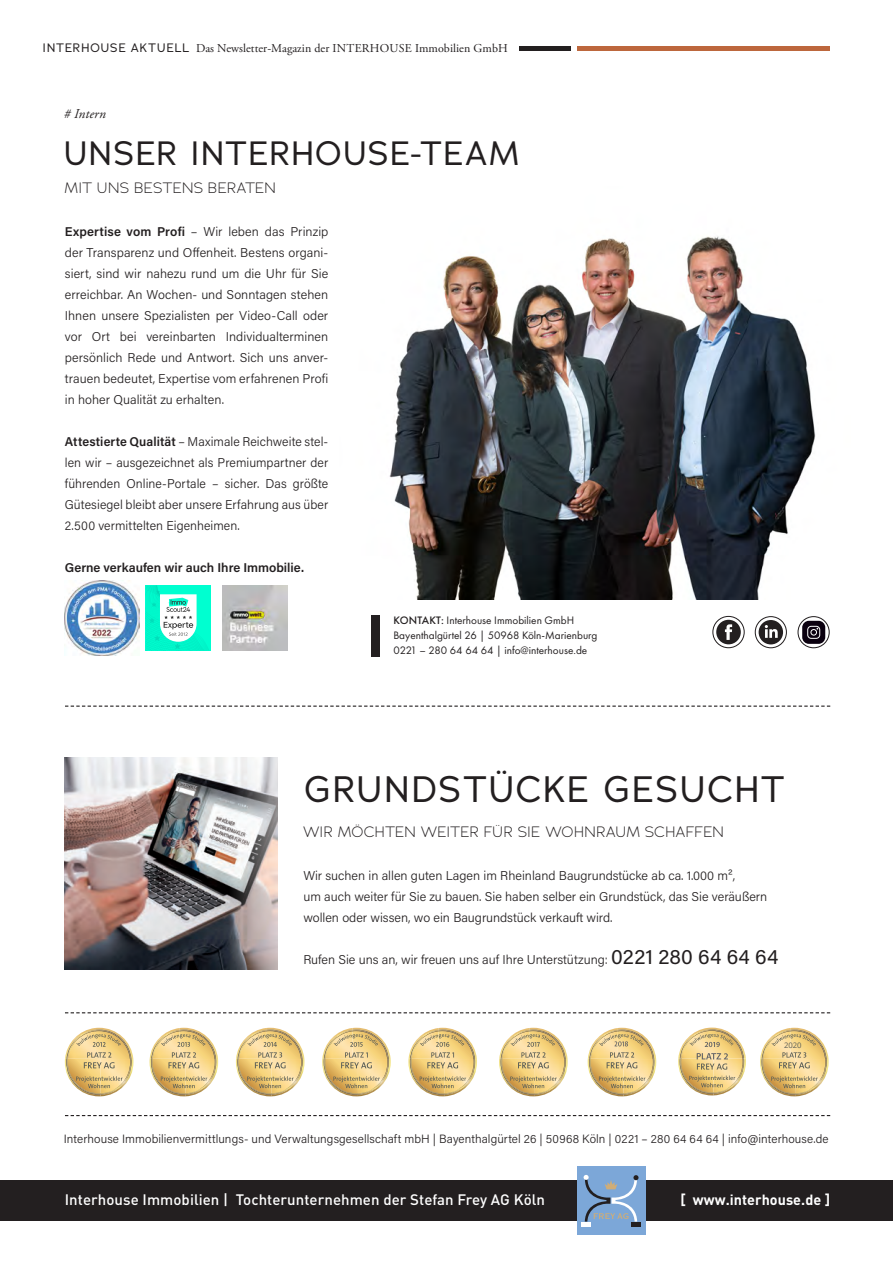
<style>
.page{position:relative;width:893px;height:1263px;background:#fff}
.page>*{position:absolute;margin:0;border:0;box-sizing:border-box;transform-origin:0 0}
.t1{font:36px "Adrianna";letter-spacing:.05em;color:#231f20}
.t2{font:33px "Adrianna";letter-spacing:.05em;color:#231f20}
.t3{font:500 15px "DIN Pro";letter-spacing:.005em;color:#fff}
.t4{font:300 15px "Adrianna";letter-spacing:.04em;color:#231f20}
.t5{font:700 14.55px "DIN Pro";letter-spacing:.005em;color:#fff}
.t6{font:italic 13.5px "Adobe Garamond Pro";letter-spacing:.01em;color:#231f20}
.t7{font:300 12.75px/21px "Acumin Pro";color:#231f20;text-align:justify}
.t8{font:600 12.75px "Acumin Pro";color:#231f20}
.t9{font:300 12px "Acumin Pro";letter-spacing:.01em;color:#231f20}
.t10{font:12px "Adobe Garamond Pro";letter-spacing:.005em;color:#231f20}
.t11{font:11.25px/15px "Futura New";color:#231f20}
.t12{font:7.65px "Open Sans";color:#5c5f57}
.s1{font-family:"Adrianna"}
.s2{font-weight:600}
.s3{font-weight:500}
.s4{font-weight:400;font-size:21px}
</style>
<div class="page">
<div style="left:371px;top:616px;width:9px;height:41px;background:#231f20"></div>
<svg style="left:713px;top:616px;width:31px;height:32px"></svg>
<div style="left:712px;top:616px;width:33px;height:32px;border:1px solid #231f20;border-radius:50%"></div>
<div style="left:716px;top:620px;width:25px;height:24px;background:#231f20;border-radius:50%"></div>
<svg style="left:725px;top:624px;width:7px;height:16px"></svg>
<svg style="left:755px;top:617px;width:31px;height:31px"></svg>
<div style="left:755px;top:616px;width:32px;height:32px;border:1px solid #231f20;border-radius:50%"></div>
<div style="left:759px;top:620px;width:24px;height:24px;background:#231f20;border-radius:50%"></div>
<svg style="left:765px;top:625px;width:13px;height:13px"></svg>
<div style="left:0;top:1180px;width:893px;height:41px;background:#231f20"></div>
<div style="left:577px;top:1166px;width:69px;height:69px;background:#7ca7d8"></div>
<div style="left:581px;top:1221px;width:10px;height:5px;background:#fff"></div>
<div style="left:631px;top:1221px;width:10px;height:5px;background:#231f20"></div>
<svg style="left:584px;top:1175px;width:54px;height:46px"></svg>
<div style="left:520px;top:46px;width:51px;height:5px;background:#231f20"></div>
<div style="left:577px;top:46px;width:252px;height:5px;background:#bd673d"></div>
<img style="left:65px;top:757px;width:212px;height:212px">
<svg style="left:65px;top:705px;width:765px;height:2px"></svg>
<svg style="left:65px;top:1115px;width:765px;height:1px"></svg>
<svg style="left:65px;top:1012px;width:765px;height:1px"></svg>
<svg style="left:65px;top:1028px;width:68px;height:68px"></svg>
<svg style="left:499px;top:1028px;width:69px;height:68px"></svg>
<svg style="left:408px;top:1028px;width:69px;height:68px"></svg>
<svg style="left:322px;top:1028px;width:69px;height:68px"></svg>
<svg style="left:236px;top:1028px;width:68px;height:68px"></svg>
<svg style="left:150px;top:1028px;width:68px;height:68px"></svg>
<svg style="left:588px;top:1028px;width:68px;height:68px"></svg>
<svg style="left:678px;top:1027px;width:68px;height:68px"></svg>
<svg style="left:760px;top:1028px;width:68px;height:68px"></svg>
<img style="left:389px;top:236px;width:427px;height:364px">
<img style="left:65px;top:581px;width:74px;height:74px">
<img style="left:222px;top:585px;width:66px;height:66px">
<div style="left:146px;top:585px;width:65px;height:65px;background:#00ffd0"></div>
<svg style="left:146px;top:585px;width:63px;height:66px"></svg>
<svg style="left:798px;top:617px;width:31px;height:31px"></svg>
<div style="left:797px;top:616px;width:33px;height:32px;border:1px solid #231f20;border-radius:50%"></div>
<div style="left:802px;top:621px;width:23px;height:23px;background:#0a000f;border-radius:7px"></div>
<svg style="left:807px;top:626px;width:13px;height:13px"></svg>
<p class="t10" style="left:43px;top:41px;width:467px"><span class="s1">INTERHOUSE AKTUELL</span> Das Newsletter-Magazin der INTERHOUSE Immobilien GmbH</p>
<p class="t6" style="left:64px;top:105px;width:44px"># Intern</p>
<h2 class="t2" style="left:64px;top:132px;width:457px">UNSER INTERHOUSE-TEAM</h2>
<p class="t4" style="left:65px;top:178px;width:212px">MIT UNS BESTENS BERATEN</p>
<p class="t7" style="left:65px;top:221px;width:265px"><span class="s2">Expertise vom Profi</span> – Wir leben das Prinzip der Transparenz und Offenheit. Bestens organi&shy;siert, sind wir nahezu rund um die Uhr für Sie erreichbar. An Wochen- und Sonntagen stehen Ihnen unsere Spezialisten per Video-Call oder vor Ort bei vereinbarten Individualterminen persönlich Rede und Antwort. Sich uns anver&shy;trauen bedeutet, Expertise vom erfahrenen Profi in hoher Qualität zu erhalten.</p>
<p class="t7" style="left:65px;top:431px;width:265px"><span class="s2">Attestierte Qualität</span> – Maximale Reichweite stel&shy;len wir – ausgezeichnet als Premiumpartner der führenden Online-Portale – sicher. Das größte Gütesiegel bleibt aber unsere Erfahrung aus über 2.500 vermittelten Eigenheimen.</p>
<p class="t8" style="left:65px;top:559px;width:241px">Gerne verkaufen wir auch Ihre Immobilie.</p>
<p class="t11" style="left:393px;top:613px;width:205px"><span class="s3">KONTAKT:</span> Interhouse Immobilien GmbH<br>Bayenthalgürtel 26 | 50968 Köln-Marienburg<br>0221 – 280 64 64 64 | info@interhouse.de</p>
<h1 class="t1" style="left:305px;top:766px;width:482px">GRUNDSTÜCKE GESUCHT</h1>
<p class="t4" style="left:303px;top:822px;width:422px">WIR MÖCHTEN WEITER FÜR SIE WOHNRAUM SCHAFFEN</p>
<p class="t7" style="left:303px;top:864px;width:465px;text-align:left">Wir suchen in allen guten Lagen im Rheinland Baugrundstücke ab ca. 1.000 m²,<br>um auch weiter für Sie zu bauen. Sie haben selber ein Grundstück, das Sie veräußern wollen oder wissen, wo ein Baugrundstück verkauft wird.</p>
<p class="t7" style="left:303px;top:948px;width:477px">Rufen Sie uns an, wir freuen uns auf Ihre Unterstützung: <span class="s4">0221 280 64 64 64</span></p>
<p class="t12" style="left:784px;top:1040px;width:19px">2020</p>
<p class="t9" style="left:64px;top:1131px;width:766px">Interhouse Immobilienvermittlungs- und Verwaltungsgesellschaft mbH | Bayenthalgürtel 26 | 50968 Köln | 0221 – 280 64 64 64 | info@interhouse.de</p>
<p class="t3" style="left:65px;top:1190px;width:482px">Interhouse Immobilien | Tochterunternehmen der Stefan Frey AG Köln</p>
<p class="t5" style="left:681px;top:1190px;width:151px">[ www.interhouse.de ]</p>
</div>
